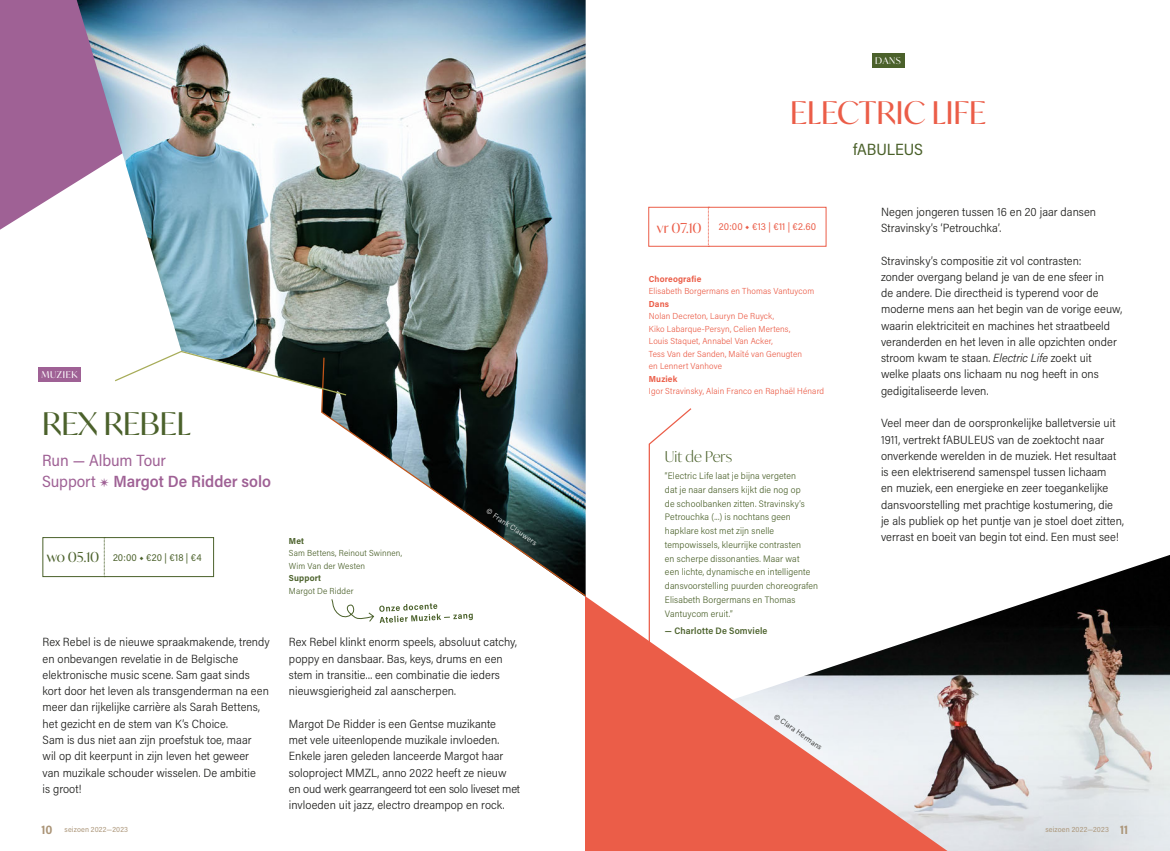
<style>
.page{position:relative;width:1170px;height:851px;background:#fff}
.page>*{position:absolute;margin:0;border:0;box-sizing:border-box;transform-origin:0 0}
.t1{font:31.25px "Ivy Mode";color:#eb5d48}
.t2{font:31.25px "Ivy Mode";color:#4b612b}
.t3{font:16.25px/21.2px "Acumin Pro Semi Cond";color:#9f6195}
.t4{font:16.25px "Acumin Pro Semi Cond";color:#4b612b}
.t5{font:300 15px "Ivy Mode";letter-spacing:-.005em;color:#4b612b}
.t6{font:13.75px "Ivy Mode";color:#4b612b}
.t7{font:13.75px "Ivy Mode";color:#eb5d48}
.t8{font:300 11.88px/16.2px "Acumin Pro Semi Cond";letter-spacing:.005em;color:#1d1d1b}
.t9{font:10px "Acumin Pro Semi Cond";letter-spacing:.015em;color:#eb5d48}
.t10{font:10px "Acumin Pro Semi Cond";letter-spacing:.015em;color:#4b612b}
.t11{font:300 9.38px/13.8px "Acumin Pro Semi Cond";letter-spacing:.015em;color:#4b612b}
.t12{font:600 9.38px "Acumin Pro Semi Cond";letter-spacing:.015em;color:#4b612b}
.t13{font:9.38px "Ivy Mode";letter-spacing:.075em;color:#fff}
.t14{font:300 8.75px/12.5px "Acumin Pro Semi Cond";letter-spacing:.015em;color:#eb5d48}
.t15{font:300 8.75px/12.5px "Acumin Pro Semi Cond";letter-spacing:.015em;color:#4b612b}
.t16{font:700 8.75px "Acumin Pro Semi Cond";letter-spacing:.015em;color:#eb5d48}
.t17{font:700 8.75px "Acumin Pro Semi Cond";letter-spacing:.02em;color:#4b612b}
.t18{font:7.5px "Acumin Pro Semi Cond";letter-spacing:.025em;color:#ab9578}
.t19{font:300 7.5px "Acumin Pro Semi Cond";color:#fff}
.t20{font:300 7.5px "Acumin Pro Semi Cond";color:#1d1d1b}
.s1{font-family:"Minion Pro"}
.s2{font-weight:600}
.s3{font-weight:700;font-size:12.5px}
.s4{font-style:italic}
</style>
<div class="page">
<svg style="left:0;top:0;width:77px;height:230px;background:#a971a0"></svg>
<div style="left:43px;top:537px;width:171px;height:39px;border:1px solid #4b612b"></div>
<img style="left:77px;top:0;width:508px;height:578px">
<img style="left:320px;top:356px;width:266px;height:241px">
<svg style="left:113px;top:350px;width:234px;height:46px"></svg>
<div style="left:38px;top:368px;width:42px;height:14px;background:#9f6195"></div>
<svg style="left:331px;top:599px;width:142px;height:24px"></svg>
<img style="left:947px;top:555px;width:222px;height:295px">
<div style="left:648px;top:207px;width:178px;height:39px;border:1px solid #eb5d48"></div>
<svg style="left:708px;top:207px;width:1px;height:40px"></svg>
<div style="left:871px;top:53px;width:33px;height:14px;background:#4b612b"></div>
<svg style="left:585px;top:596px;width:362px;height:254px;fill:#eb5d48"></svg>
<svg style="left:648px;top:408px;width:44px;height:247px"></svg>
<p class="t13" style="left:41px;top:368px;width:38px">MUZIEK</p>
<h1 class="t2" style="left:42px;top:402px;width:150px">REX REBEL</h1>
<h2 class="t3" style="left:42px;top:449px;width:230px">Run — Album Tour<br>Support <span class="s1">✴</span> <span class="s2">Margot De Ridder solo</span></h2>
<p class="t6" style="left:47px;top:547px;width:54px">wo 05.10</p>
<p class="t10" style="left:113px;top:550px;width:90px">20:00 <span class="s2">◆</span> €20 | €18 | €4</p>
<p class="t8" style="left:43px;top:633px;width:229px">Rex Rebel is de nieuwe spraakmakende, trendy en onbevangen revelatie in de Belgische elektronische music scene. Sam gaat sinds kort door het leven als transgenderman na een meer dan rijkelijke carrière als Sarah Bettens, het gezicht en de stem van K’s Choice.<br>Sam is dus niet aan zijn proefstuk toe, maar<br>wil op dit keerpunt in zijn leven het geweer<br>van muzikale schouder wisselen. De ambitie<br>is groot!</p>
<p class="t18" style="left:41px;top:823px;width:88px"><span class="s3">10</span> seizoen 2022—2023</p>
<p class="t17" style="left:289px;top:534px;width:17px">Met</p>
<p class="t15" style="left:289px;top:546px;width:115px">Sam Bettens, Reinout Swinnen,<br>Wim Van der Westen</p>
<p class="t17" style="left:289px;top:572px;width:34px">Support</p>
<p class="t15" style="left:289px;top:584px;width:66px">Margot De Ridder</p>
<p class="t19" style="left:490px;top:506px;width:61px;rotate:34deg">© Frank Clauwers</p>
<p class="t8" style="left:289px;top:633px;width:229px">Rex Rebel klinkt enorm speels, absoluut catchy, poppy en dansbaar. Bas, keys, drums en een stem in transitie... een combinatie die ieders nieuwsgierigheid zal aanscherpen.</p>
<p class="t8" style="left:289px;top:714px;width:233px">Margot De Ridder is een Gentse muzikante<br>met vele uiteenlopende muzikale invloeden.<br>Enkele jaren geleden lanceerde Margot haar soloproject MMZL, anno 2022 heeft ze nieuw en oud werk gearrangeerd tot een solo liveset met invloeden uit jazz, electro dreampop en rock.</p>
<p class="t13" style="left:875px;top:54px;width:27px">DANS</p>
<h1 class="t1" style="left:790px;top:91px;width:197px">ELECTRIC LIFE</h1>
<h2 class="t4" style="left:853px;top:138px;width:71px">fABULEUS</h2>
<p class="t7" style="left:657px;top:218px;width:46px">vr 07.10</p>
<p class="t9" style="left:718px;top:220px;width:99px">20:00 <span class="s2">◆</span> €13 | €11 | €2.60</p>
<p class="t16" style="left:648px;top:272px;width:54px">Choreografie</p>
<p class="t14" style="left:648px;top:284px;width:167px">Elisabeth Borgermans en Thomas Vantuycom</p>
<p class="t16" style="left:648px;top:297px;width:22px">Dans</p>
<p class="t14" style="left:648px;top:309px;width:155px">Nolan Decreton, Lauryn De Ruyck,<br>Kiko Labarque-Persyn, Celien Mertens, Louis Staquet, Annabel Van Acker,<br>Tess Van der Sanden, Maïté van Genugten en Lennert Vanhove</p>
<p class="t16" style="left:648px;top:372px;width:30px">Muziek</p>
<p class="t14" style="left:648px;top:384px;width:177px">Igor Stravinsky, Alain Franco en Raphaël Hénard</p>
<p class="t5" style="left:665px;top:446px;width:68px">Uit de Pers</p>
<p class="t11" style="left:665px;top:468px;width:155px">“Electric Life laat je bijna vergeten<br>dat je naar dansers kijkt die nog op<br>de schoolbanken zitten. Stravinsky’s Petrouchka (...) is nochtans geen hapklare kost met zijn snelle tempowissels, kleurrijke contrasten<br>en scherpe dissonanties. Maar wat<br>een lichte, dynamische en intelligente dansvoorstelling puurden choreografen Elisabeth Borgermans en Thomas Vantuycom eruit.”</p>
<p class="t12" style="left:665px;top:624px;width:104px">— Charlotte De Somviele</p>
<p class="t20" style="left:777px;top:711px;width:58px;rotate:35deg">© Clara Hermans</p>
<p class="t8" style="left:881px;top:203px;width:217px">Negen jongeren tussen 16 en 20 jaar dansen<br>Stravinsky’s ‘Petrouchka’.</p>
<p class="t8" style="left:881px;top:252px;width:243px">Stravinsky’s compositie zit vol contrasten:<br>zonder overgang beland je van de ene sfeer in<br>de andere. Die directheid is typerend voor de moderne mens aan het begin van de vorige eeuw, waarin elektriciteit en machines het straatbeeld veranderden en het leven in alle opzichten onder stroom kwam te staan. <span class="s4">Electric Life</span> zoekt uit welke plaats ons lichaam nu nog heeft in ons gedigitaliseerde leven.</p>
<p class="t8" style="left:881px;top:414px;width:244px">Veel meer dan de oorspronkelijke balletversie uit 1911, vertrekt fABULEUS van de zoektocht naar onverkende werelden in de muziek. Het resultaat is een elektriserend samenspel tussen lichaam<br>en muziek, een energieke en zeer toegankelijke dansvoorstelling met prachtige kostumering, die je als publiek op het puntje van je stoel doet zitten, verrast en boeit van begin tot eind. Een must see!</p>
<p class="t18" style="left:1045px;top:823px;width:84px">seizoen 2022—2023 <span class="s3">11</span></p>
</div>
